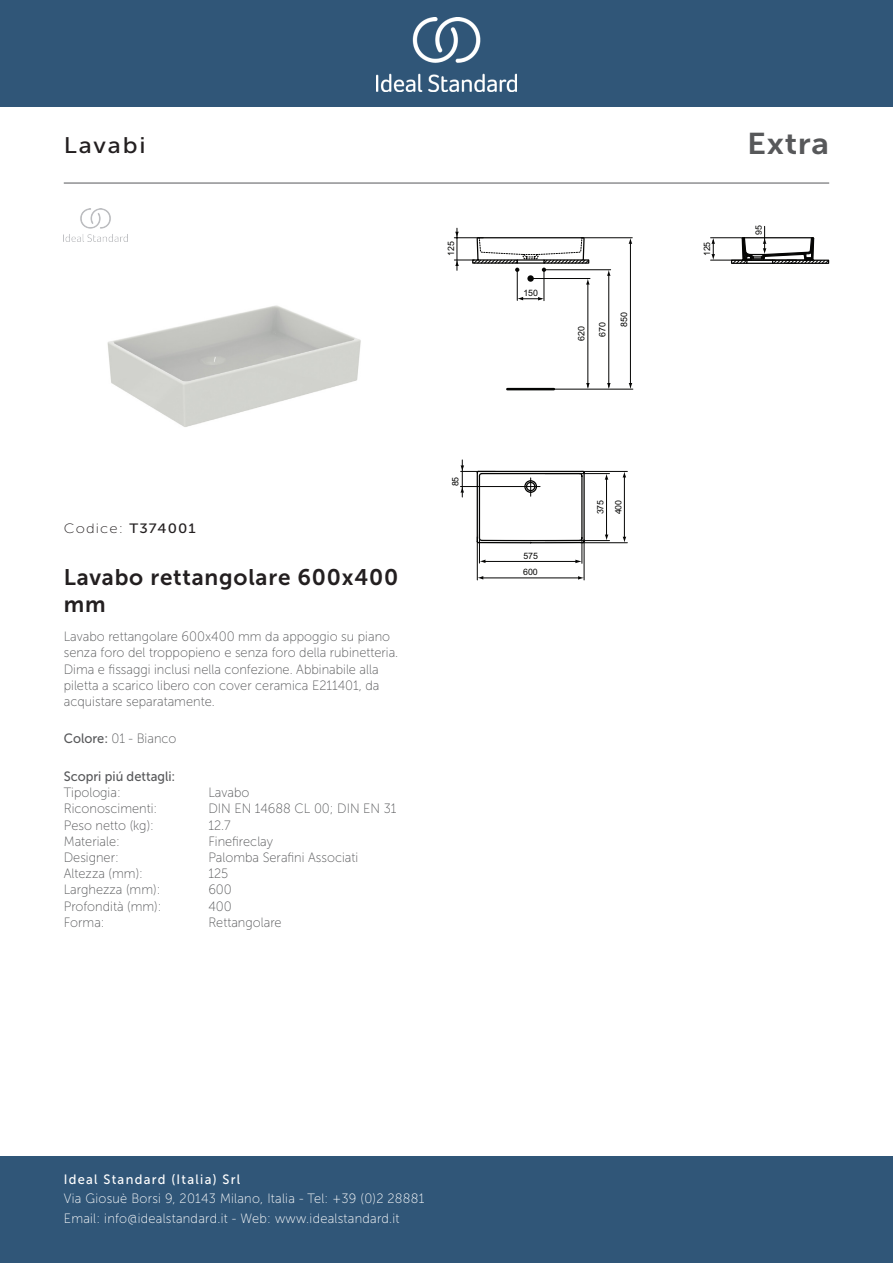
<style>
.page{position:relative;width:893px;height:1263px;background:#fff}
.page>*{position:absolute;margin:0;border:0;box-sizing:border-box;transform-origin:0 0}
._001_Produkttyp{font:30px "Museo Sans 700";letter-spacing:.02em;color:#57585a;scale:1.1 1}
.Article_Name{font:22.5px/27px "Museo Sans 700";letter-spacing:.035em;color:#231f20}
.t1{font:22.5px "Museo Sans 500";letter-spacing:.075em;color:#231f20;scale:1.1 1}
.Marketing_Descriptio{font:13.5px/16.2px "Museo Sans 100";color:#57585a;scale:.95 1}
.t2{font:13.5px/19.5px "Museo Sans 100";letter-spacing:.02em;color:#fff;scale:.95 1}
.Accreditations{font:13.5px "Museo Sans 100";color:#57585a;scale:.95 1}
.Designer{font:13.5px "Museo Sans 100";color:#57585a;scale:.95 1}
.t3{font:13.5px "Museo Sans 500";letter-spacing:.1em;color:#fff;scale:.95 1}
.Material{font:13.5px "Museo Sans 100";color:#57585a;scale:.95 1}
.t4{font:13.5px "Museo Sans 500";color:#57585a;scale:.95 1}
.Net_Weight__kg{font:13.5px "Museo Sans 100";color:#57585a;scale:.95 1}
.Depth__mm{font:13.5px "Museo Sans 100";color:#57585a;scale:.95 1}
.Shape{font:13.5px "Museo Sans 100";color:#57585a;scale:.95 1}
.Width__mm{font:13.5px "Museo Sans 100";color:#57585a;scale:.95 1}
.Colour{font:13.5px "Museo Sans 100";color:#57585a;scale:.95 1}
.Type{font:13.5px "Museo Sans 100";color:#57585a;scale:.95 1}
.Height__mm{font:13.5px "Museo Sans 100";color:#57585a;scale:.95 1}
.t5{font:13.5px "Museo Sans 100";letter-spacing:.075em;color:#231f20;scale:1.1 1}
.t6{font:8.85px/16.5px "Arial";color:#050504}
.s1{font-family:"Museo Sans 500"}
</style>
<div class="page">
<div style="left:0;top:1157px;width:893px;height:106px;background:#305678"></div>
<div style="left:0;top:0;width:893px;height:107px;background:#305678"></div>
<img style="left:376px;top:18px;width:141px;height:73px">
<hr style="left:64px;top:183px;width:765px;height:1px;background:#57585a">
<img style="left:107px;top:305px;width:254px;height:122px">
<svg style="left:471px;top:300px;width:163px;height:244px"></svg>
<hr style="left:507px;top:388px;width:47px;height:2px;background:#040503">
<hr style="left:485px;top:561px;width:92px;height:1px;background:#050504">
<svg style="left:575px;top:538px;width:8px;height:25px"></svg>
<svg style="left:479px;top:534px;width:6px;height:29px"></svg>
<hr style="left:482px;top:578px;width:97px;height:1px;background:#050504">
<svg style="left:578px;top:576px;width:6px;height:4px"></svg>
<hr style="left:477px;top:537px;width:1px;height:43px;background:#050504">
<hr style="left:584px;top:540px;width:1px;height:40px;background:#050504">
<hr style="left:545px;top:540px;width:64px;height:1px;background:#050504">
<hr style="left:545px;top:473px;width:64px;height:1px;background:#050504">
<hr style="left:606px;top:477px;width:1px;height:59px;background:#050504">
<svg style="left:605px;top:535px;width:3px;height:6px"></svg>
<svg style="left:605px;top:474px;width:3px;height:6px"></svg>
<hr style="left:581px;top:542px;width:46px;height:1px;background:#050504">
<hr style="left:581px;top:471px;width:46px;height:1px;background:#050504">
<hr style="left:624px;top:475px;width:1px;height:63px;background:#050504">
<svg style="left:623px;top:537px;width:3px;height:6px"></svg>
<svg style="left:623px;top:471px;width:3px;height:6px"></svg>
<hr style="left:460px;top:486px;width:80px;height:1px;background:#050504">
<hr style="left:462px;top:460px;width:1px;height:37px;background:#050504">
<svg style="left:461px;top:465px;width:3px;height:6px"></svg>
<svg style="left:460px;top:486px;width:4px;height:7px"></svg>
<hr style="left:461px;top:471px;width:34px;height:1px;background:#050504">
<svg style="left:530px;top:478px;width:1px;height:18px"></svg>
<hr style="left:544px;top:271px;width:1px;height:30px;background:#050504">
<hr style="left:630px;top:243px;width:1px;height:144px;background:#050504">
<svg style="left:629px;top:383px;width:3px;height:6px"></svg>
<hr style="left:608px;top:274px;width:1px;height:113px;background:#050504">
<svg style="left:607px;top:383px;width:4px;height:6px"></svg>
<hr style="left:587px;top:283px;width:1px;height:104px;background:#050504">
<svg style="left:586px;top:383px;width:4px;height:6px"></svg>
<hr style="left:519px;top:389px;width:114px;height:1px;background:#050504">
<svg style="left:454px;top:226px;width:375px;height:74px"></svg>
<img style="left:65px;top:208px;width:63px;height:34px">
<p class="t1" style="left:64px;top:133px;width:76px">Lavabi</p>
<p class="_001_Produkttyp" style="left:747px;top:127px;width:76px">Extra</p>
<p class="t6" style="left:443px;top:256px;width:16px;rotate:-90deg">125</p>
<p class="t5" style="left:64px;top:521px;width:121px">Codice: <span class="s1">T374001</span></p>
<p class="Article_Name" style="left:64px;top:564px;width:336px">Lavabo rettangolare 600x400 mm</p>
<p class="Marketing_Descriptio" style="left:64px;top:629px;width:354px">Lavabo rettangolare 600x400 mm da appoggio su piano senza foro del troppopieno e senza foro della rubinetteria.<br>Dima e fissaggi inclusi nella confezione. Abbinabile alla piletta a scarico libero con cover ceramica E211401, da acquistare separatamente.</p>
<p class="Colour" style="left:64px;top:732px;width:120px"><span class="s1">Colore:</span> 01 - Bianco</p>
<p class="t4" style="left:64px;top:769px;width:119px">Scopri piú dettagli:</p>
<p class="Type" style="left:64px;top:785px;width:62px">Tipologia:</p>
<p class="Type" style="left:208px;top:785px;width:45px">Lavabo</p>
<p class="Accreditations" style="left:64px;top:801px;width:100px">Riconoscimenti:</p>
<p class="Accreditations" style="left:208px;top:801px;width:200px">DIN EN 14688 CL 00; DIN EN 31</p>
<p class="Net_Weight__kg" style="left:64px;top:818px;width:96px">Peso netto (kg):</p>
<p class="Net_Weight__kg" style="left:208px;top:818px;width:25px">12.7</p>
<p class="Material" style="left:64px;top:834px;width:61px">Materiale:</p>
<p class="Material" style="left:208px;top:834px;width:70px">Finefireclay</p>
<p class="Designer" style="left:64px;top:850px;width:59px">Designer:</p>
<p class="Designer" style="left:208px;top:850px;width:159px">Palomba Serafini Associati</p>
<p class="Height__mm" style="left:64px;top:866px;width:85px">Altezza (mm):</p>
<p class="Height__mm" style="left:208px;top:866px;width:22px">125</p>
<p class="Width__mm" style="left:64px;top:882px;width:103px">Larghezza (mm):</p>
<p class="Width__mm" style="left:208px;top:882px;width:26px">600</p>
<p class="Depth__mm" style="left:64px;top:899px;width:104px">Profondità (mm):</p>
<p class="Depth__mm" style="left:208px;top:899px;width:26px">400</p>
<p class="Shape" style="left:64px;top:915px;width:45px">Forma:</p>
<p class="Shape" style="left:208px;top:915px;width:79px">Rettangolare</p>
<p class="t6" style="left:447px;top:486px;width:11px;rotate:-90deg">85</p>
<p class="t6" style="left:523px;top:284px;width:16px">150</p>
<p class="t6" style="left:573px;top:341px;width:16px;rotate:-90deg">620</p>
<p class="t6" style="left:594px;top:337px;width:16px;rotate:-90deg">670</p>
<p class="t6" style="left:616px;top:327px;width:16px;rotate:-90deg">850</p>
<p class="t6" style="left:523px;top:547px;width:16px">575<br>600</p>
<p class="t6" style="left:592px;top:514px;width:16px;line-height:17.9px;rotate:-90deg">375<br>400</p>
<p class="t6" style="left:699px;top:256px;width:16px;rotate:-90deg">125</p>
<p class="t6" style="left:750px;top:235px;width:11px;rotate:-90deg">95</p>
<p class="t3" style="left:64px;top:1172px;width:187px">Ideal Standard (Italia) Srl</p>
<p class="t2" style="left:64px;top:1189px;width:381px">Via Giosuè Borsi 9, 20143 Milano, Italia - Tel: +39 (0)2 28881<br>Email: info@idealstandard.it - Web: www.idealstandard.it</p>
</div>
